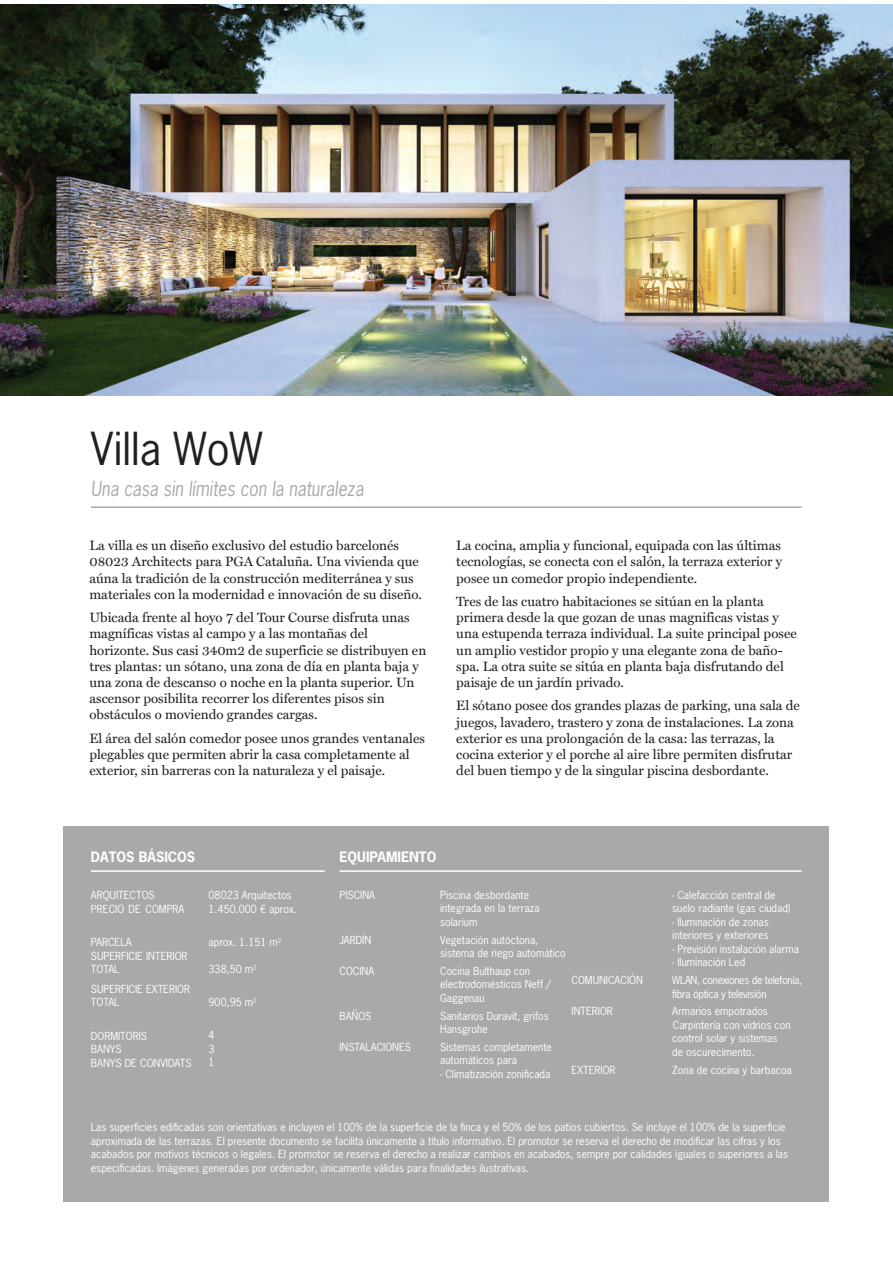
<style>
.page{position:relative;width:893px;height:1263px;background:#fff}
.page>*{position:absolute;margin:0;border:0;box-sizing:border-box;transform-origin:0 0}
.t1{font:42.75px "News Gothic Std";color:#231f20}
.t2{font:italic 19.65px "News Gothic Std";color:#a7a9ab;scale:.89 1}
.t3{font:13.5px/16.2px "Miller Text Roman";color:#231f20}
.t4{font:700 13.5px "News Gothic Std";color:#fff}
.t5{font:10.5px/13.5px "News Gothic Std";color:#fff}
.t6{font:10.5px/17.7px "News Gothic Std";letter-spacing:-.03em;color:#fff}
</style>
<div class="page">
<div style="left:64px;top:827px;width:765px;height:375px;background:#a7a9ab"></div>
<hr style="left:91px;top:870px;width:234px;height:2px;background:#fff">
<hr style="left:339px;top:870px;width:462px;height:2px;background:#fff">
<hr style="left:91px;top:506px;width:710px;height:2px;background:#a7a9ab">
<img style="left:0;top:4px;width:893px;height:391px">
<h1 class="t1" style="left:91px;top:432px;width:173px">Villa WoW</h1>
<h2 class="t2" style="left:91px;top:478px;width:308px">Una casa sin límites con la naturaleza</h2>
<p class="t3" style="left:89px;top:537px;width:334px">La villa es un diseño exclusivo del estudio barcelonés 08023 Architects para PGA Cataluña. Una vivienda que aúna la tradición de la construcción mediterránea y sus materiales con la modernidad e innovación de su diseño.</p>
<p class="t3" style="left:89px;top:609px;width:338px">Ubicada frente al hoyo 7 del Tour Course disfruta unas magníficas vistas al campo y a las montañas del horizonte. Sus casi 340m2 de superficie se distribuyen en tres plantas: un sótano, una zona de día en planta baja y una zona de descanso o noche en la planta superior. Un ascensor posibilita recorrer los diferentes pisos sin obstáculos o moviendo grandes cargas.</p>
<p class="t3" style="left:89px;top:730px;width:337px">El área del salón comedor posee unos grandes ventanales plegables que permiten abrir la casa completamente al exterior, sin barreras con la naturaleza y el paisaje.</p>
<p class="t3" style="left:456px;top:537px;width:327px;text-align:justify">La cocina, amplia y funcional, equipada con las últimas tecnologías, se conecta con el salón, la terraza exterior y posee un comedor propio independiente.</p>
<p class="t3" style="left:456px;top:593px;width:342px">Tres de las cuatro habitaciones se sitúan en la planta primera desde la que gozan de unas magnificas vistas y una estupenda terraza individual. La suite principal posee un amplio vestidor propio y una elegante zona de baño&shy;spa. La otra suite se sitúa en planta baja disfrutando del paisaje de un jardín privado.</p>
<p class="t3" style="left:456px;top:698px;width:345px">El sótano posee dos grandes plazas de parking, una sala de juegos, lavadero, trastero y zona de instalaciones. La zona exterior es una prolongación de la casa: las terrazas, la cocina exterior y el porche al aire libre permiten disfrutar del buen tiempo y de la singular piscina desbordante.</p>
<p class="t4" style="left:91px;top:849px;width:106px">DATOS BÁSICOS</p>
<p class="t5" style="left:91px;top:889px;width:95px">ARQUITECTOS<br>PRECIO DE COMPRA</p>
<p class="t5" style="left:91px;top:936px;width:98px">PARCELA<br>SUPERFICIE INTERIOR<br>TOTAL</p>
<p class="t5" style="left:91px;top:983px;width:101px">SUPERFICIE EXTERIOR<br>TOTAL</p>
<p class="t5" style="left:91px;top:1030px;width:102px">DORMITORIS<br>BANYS<br>BANYS DE CONVIDATS</p>
<p class="t5" style="left:209px;top:889px;width:90px">08023 Arquitectos<br>1.450.000 € aprox.</p>
<p class="t5" style="left:209px;top:936px;width:74px">aprox. 1.151 m<sup>2</sup></p>
<p class="t5" style="left:209px;top:963px;width:50px">338,50 m<sup>2</sup></p>
<p class="t5" style="left:209px;top:996px;width:50px">900,95 m<sup>2</sup></p>
<p class="t5" style="left:209px;top:1030px;width:8px;text-align:justify">4<br>3<br>1</p>
<p class="t4" style="left:339px;top:849px;width:98px">EQUIPAMIENTO</p>
<p class="t5" style="left:339px;top:889px;width:37px">PISCINA</p>
<p class="t5" style="left:339px;top:934px;width:33px">JARDÍN</p>
<p class="t5" style="left:339px;top:965px;width:36px">COCINA</p>
<p class="t5" style="left:339px;top:1010px;width:33px">BAÑOS</p>
<p class="t5" style="left:339px;top:1041px;width:73px">INSTALACIONES</p>
<p class="t5" style="left:440px;top:889px;width:101px">Piscina desbordante integrada en la terraza solarium</p>
<p class="t5" style="left:440px;top:934px;width:127px">Vegetación autóctona, sistema de riego automático</p>
<p class="t5" style="left:440px;top:965px;width:112px">Cocina Bulthaup con electrodomésticos Neff /<br>Gaggenau</p>
<p class="t5" style="left:440px;top:1010px;width:110px">Sanitarios Duravit, grifos<br>Hansgrohe</p>
<p class="t5" style="left:440px;top:1041px;width:113px">Sistemas completamente automáticos para</p>
<p class="t5" style="left:440px;top:1068px;width:112px">- Climatización zonificada</p>
<p class="t5" style="left:571px;top:974px;width:73px">COMUNICACIÓN</p>
<p class="t5" style="left:571px;top:1005px;width:43px">INTERIOR</p>
<p class="t5" style="left:571px;top:1064px;width:46px">EXTERIOR</p>
<p class="t5" style="left:672px;top:889px;width:120px">- Calefacción central de suelo radiante (gas ciudad)</p>
<p class="t5" style="left:672px;top:916px;width:98px">- Iluminación de zonas interiores y exteriores</p>
<p class="t5" style="left:672px;top:943px;width:128px">- Previsión instalación alarma</p>
<p class="t6" style="left:672px;top:954px;width:131px">- Iluminación Led<br>WLAN, conexiones de telefonía,</p>
<p class="t5" style="left:672px;top:986px;width:97px;line-height:17.7px">fibra óptica y televisión<br>Armarios empotrados</p>
<p class="t5" style="left:672px;top:1019px;width:120px">Carpintería con vidrios con control solar y sistemas de oscurecimento.</p>
<p class="t5" style="left:672px;top:1064px;width:121px">Zona de cocina y barbacoa</p>
<p class="t5" style="left:91px;top:1121px;width:699px">Las superficies edificadas son orientativas e incluyen el 100% de la superficie de la finca y el 50% de los patios cubiertos. Se incluye el 100% de la superficie aproximada de las terrazas. El presente documento se facilita únicamente a título informativo. El promotor se reserva el derecho de modificar las cifras y los acabados por motivos técnicos o legales. El promotor se reserva el derecho a realizar cambios en acabados, sempre por calidades iguales o superiores a las especificadas. Imágenes generadas por ordenador, únicamente válidas para finalidades ilustrativas.</p>
</div>
